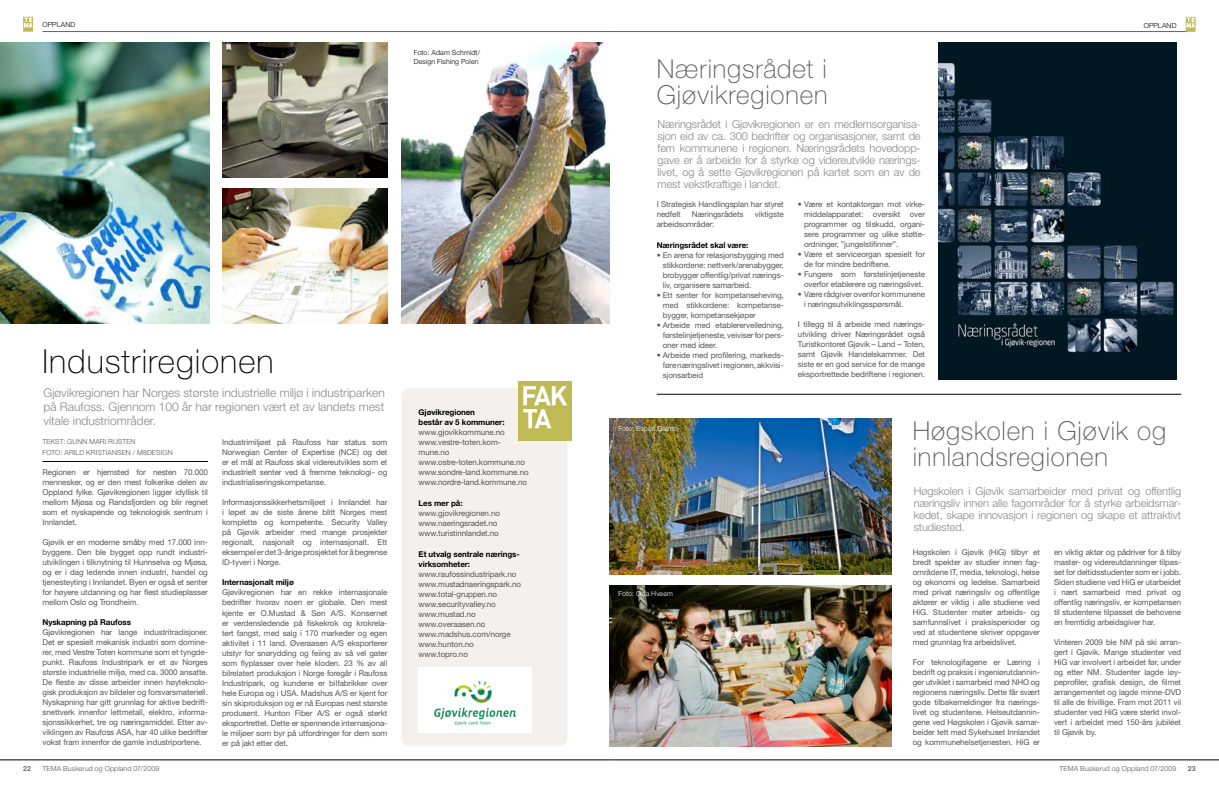
<style>
.page{position:relative;width:1219px;height:789px;background:#fff}
.page>*{position:absolute;margin:0;border:0;box-sizing:border-box;transform-origin:0 0}
.t1{font:100 33px "Helvetica Neue";letter-spacing:.03em;color:#000}
.t2{font:100 26px/26px "Helvetica Neue";letter-spacing:.035em;color:#575656}
.t3{font:300 12px/14px "Helvetica Neue";color:#878786;text-align:justify}
.t4{font:300 11px/12px "Helvetica Neue";letter-spacing:-.01em;color:#878786;text-align:justify}
.t5{font:8px/10px "Helvetica Neue";letter-spacing:-.01em;color:#575656;text-align:justify}
.t6{font:700 8px/10.5px "Helvetica Neue";letter-spacing:-.01em;color:#000}
.t7{font:300 7px/10.5px "Helvetica Neue";letter-spacing:.02em;color:#575656}
.t8{font:300 7px/9px "Helvetica Neue";letter-spacing:.02em;color:#000}
.t9{font:300 7px "Helvetica Neue";letter-spacing:.02em;color:#fff}
.t10{font:500 7px "Helvetica Neue";color:#575656}
</style>
<div class="page">
<hr style="left:43px;top:31px;width:566px;height:1px;background:#636362">
<svg style="left:23px;top:17px;width:10px;height:15px"></svg>
<hr style="left:0;top:759px;width:609px;height:1px;background:#000">
<hr style="left:609px;top:31px;width:579px;height:1px;background:#636362">
<hr style="left:609px;top:759px;width:610px;height:1px;background:#000">
<svg style="left:1186px;top:17px;width:10px;height:15px"></svg>
<img style="left:402px;top:43px;width:207px;height:280px">
<img style="left:222px;top:43px;width:165px;height:135px">
<div style="left:402px;top:387px;width:165px;height:359px;background:#f4f0ed;border-radius:9px"></div>
<div style="left:518px;top:381px;width:54px;height:59px;background:#bfba56"></div>
<svg style="left:523px;top:386px;width:44px;height:42px"></svg>
<img style="left:609px;top:418px;width:282px;height:156px">
<img style="left:609px;top:585px;width:282px;height:161px">
<img style="left:938px;top:43px;width:238px;height:336px">
<hr style="left:657px;top:394px;width:524px;height:1px;background:#000">
<hr style="left:43px;top:461px;width:165px;height:1px;background:#000">
<img style="left:419px;top:667px;width:112px;height:64px">
<img style="left:222px;top:188px;width:165px;height:135px">
<img style="left:0;top:43px;width:209px;height:280px">
<p class="t8" style="left:43px;top:20px;width:34px">oppland</p>
<p class="t8" style="left:414px;top:47px;width:68px">Foto: Adam Schmidt/<br>Design Fishing Polen</p>
<h1 class="t1" style="left:43px;top:342px;width:233px">Industriregionen</h1>
<h3 class="t3" style="left:43px;top:385px;width:343px">Gjøvikregionen har Norges største industrielle miljø i industriparken på Raufoss. Gjennom 100 år har regionen vært et av landets mest vitale industriområder.</h3>
<p class="t7" style="left:43px;top:436px;width:132px">Tekst: Gunn Mari Rusten<br>Foto: Arild Kristiansen / M8Design</p>
<p class="t5" style="left:43px;top:466px;width:167px">Regionen er hjemsted for nesten 70.000 mennesker, og er den mest folkerike delen av Oppland fylke. Gjøvikregionen ligger idyllisk til mellom Mjøsa og Randsfjorden og blir regnet som et nyskapende og teknologisk sentrum i Innlandet.</p>
<p class="t5" style="left:43px;top:536px;width:167px">Gjøvik er en moderne småby med 17.000 inn&shy;byggere. Den ble bygget opp rundt industri&shy;utviklingen i tilknytning til Hunnselva og Mjøsa, og er i dag ledende innen industri, handel og tjenesteyting i Innlandet. Byen er også et senter for høyere utdanning og har flest studieplasser mellom Oslo og Trondheim.</p>
<p class="t6" style="left:43px;top:616px;width:90px">Nyskapning på Raufoss</p>
<p class="t5" style="left:43px;top:627px;width:167px">Gjøvikregionen har lange industritradisjoner.<br>Det er spesielt mekanisk industri som domine&shy;rer, med Vestre Toten kommune som et tyngde&shy;punkt. Raufoss Industripark er et av Norges største industrielle miljø, med ca. 3000 ansatte.<br>De fleste av disse arbeider innen høyteknolo&shy;gisk produksjon av bildeler og forsvarsmateriell.<br>Nyskapning har gitt grunnlag for aktive bedrift&shy;snettverk innenfor lettmetall, elektro, informa&shy;sjonssikkerhet, tre og næringsmiddel. Etter av&shy;viklingen av Raufoss ASA, har 40 ulike bedrifter vokst fram innenfor de gamle industriportene.</p>
<p class="t10" style="left:23px;top:763px;width:9px">22</p>
<p class="t7" style="left:43px;top:762px;width:118px">TEMA Buskerud og Oppland 07/2009</p>
<p class="t5" style="left:222px;top:436px;width:167px">Industrimiljøet på Raufoss har status som Norwegian Center of Expertise (NCE) og det er et mål at Raufoss skal videreutvikles som et industrielt senter ved å fremme teknologi- og industrialiseringskompetanse.</p>
<p class="t5" style="left:222px;top:496px;width:167px">Informasjonssikkerhetsmiljøet i Innlandet har i løpet av de siste årene blitt Norges mest komplette og kompetente. Security Valley på Gjøvik arbeider med mange prosjekter regionalt, nasjonalt og internasjonalt. Ett eksempel er det 3-årige prosjektet for å begrense ID-tyveri i Norge.</p>
<p class="t6" style="left:222px;top:576px;width:73px">Internasjonalt miljø</p>
<p class="t5" style="left:222px;top:587px;width:167px">Gjøvikregionen har en rekke internasjonale bedrifter hvorav noen er globale. Den mest kjente er O.Mustad &amp; Søn A/S. Konsernet er verdensledende på fiskekrok og krokrela&shy;tert fangst, med salg i 170 markeder og egen aktivitet i 11 land. Øveraasen A/S eksporterer utstyr for snørydding og feiing av så vel gater som flyplasser over hele kloden. 23 % av all bilrelatert produksjon i Norge foregår i Raufoss Industripark, og kundene er bilfabrikker over hele Europa og i USA. Madshus A/S er kjent for sin skiproduksjon og er nå Europas nest største produsent. Hunton Fiber A/S er også sterkt eksportrettet. Dette er spennende internasjona&shy;le miljøer som byr på utfordringer for dem som er på jakt etter det.</p>
<p class="t6" style="left:419px;top:406px;width:87px">Gjøvikregionen<br>består av 5 kommuner:</p>
<p class="t5" style="left:419px;top:427px;width:112px;text-align:left">www.gjovikkommune.no www.vestre-toten.kom&shy;mune.no www.ostre-toten.kommune.no www.sondre-land.kommune.no www.nordre-land.kommune.no</p>
<p class="t6" style="left:419px;top:497px;width:45px">Les mer på:</p>
<p class="t5" style="left:419px;top:507px;width:83px;text-align:left">www.gjovikregionen.no www.naeringsradet.no www.turistinnlandet.no</p>
<p class="t6" style="left:419px;top:548px;width:103px">Et utvalg sentrale nærings&shy;virksomheter:</p>
<p class="t5" style="left:419px;top:568px;width:104px;text-align:left">www.raufossindustripark.no www.mustadnaeringspark.no www.total-gruppen.no www.securityvalley.no www.mustad.no www.overaasen.no www.madshus.com/norge www.hunton.no www.topro.no</p>
<h2 class="t2" style="left:657px;top:56px;width:173px">Næringsrådet i<br>Gjøvikregionen</h2>
<p class="t4" style="left:658px;top:118px;width:264px">Næringsrådet i Gjøvikregionen er en medlemsorganisa&shy;sjon eid av ca. 300 bedrifter og organisasjoner, samt de fem kommunene i regionen. Næringsrådets hovedopp&shy;gave er å arbeide for å styrke og videreutvikle nærings&shy;livet, og å sette Gjøvikregionen på kartet som en av de mest vekstkraftige i landet.</p>
<p class="t5" style="left:657px;top:199px;width:129px">I Strategisk Handlingsplan har styret nedfelt</p>
<p class="t5" style="left:692px;top:209px;width:53px">Næringsrådets</p>
<p class="t5" style="left:755px;top:209px;width:30px">viktigste</p>
<p class="t5" style="left:657px;top:219px;width:59px">arbeidsområder:</p>
<p class="t6" style="left:657px;top:239px;width:93px">Næringsrådet skal være:</p>
<p class="t5" style="left:663px;top:249px;width:123px;text-indent:-6px">• En arena for relasjonsbygging med stikkordene: nettverk/arenabygger, brobygger offentlig/privat nærings&shy;liv, organisere samarbeid.</p>
<p class="t5" style="left:663px;top:289px;width:123px;text-indent:-6px">• Ett senter for kompetanseheving, med stikkordene: kompetanse&shy;bygger, kompetansekjøper</p>
<p class="t5" style="left:663px;top:319px;width:123px;text-indent:-6px">• Arbeide med etablererveiledning, førstelinjetjeneste, veiviser for pers&shy;oner med ideer.</p>
<p class="t5" style="left:663px;top:349px;width:123px;text-indent:-6px">• Arbeide med profilering, markeds&shy;føre næringslivet i regionen, akkvisi&shy;sjonsarbeid</p>
<p class="t5" style="left:804px;top:199px;width:123px;text-indent:-6px">• Være et kontaktorgan mot virke&shy;middelapparatet: oversikt over programmer og tilskudd, organi&shy;sere programmer og ulike støtte&shy;ordninger, ”jungelstifinner”.</p>
<p class="t5" style="left:804px;top:249px;width:123px;text-indent:-6px">• Være et serviceorgan spesielt for de for mindre bedriftene.</p>
<p class="t5" style="left:798px;top:269px;width:129px;text-align:center">• Fungere som førstelinjetjeneste overfor etablerere og næringslivet.</p>
<p class="t5" style="left:804px;top:289px;width:123px;text-indent:-6px">• Være rådgiver ovenfor kommunene i næringsutviklingsspørsmål.</p>
<p class="t5" style="left:798px;top:319px;width:129px">I tillegg til å arbeide med nærings&shy;utvikling driver Næringsrådet også Turistkontoret Gjøvik – Land – Toten, samt Gjøvik Handelskammer. Det siste er en god service for de mange eksportrettede bedriftene i regionen.</p>
<p class="t8" style="left:1144px;top:21px;width:34px">oppland</p>
<p class="t9" style="left:618px;top:424px;width:61px">Foto: Espen Dalmo</p>
<p class="t9" style="left:618px;top:588px;width:56px">Foto: Oda Hveem</p>
<h2 class="t2" style="left:913px;top:417px;width:255px">Høgskolen i Gjøvik og innlandsregionen</h2>
<h3 class="t4" style="left:914px;top:485px;width:269px">Høgskolen i Gjøvik samarbeider med privat og offentlig næringsliv innen alle fagområder for å styrke arbeidsmar&shy;kedet, skape innovasjon i regionen og skape et attraktivt studiested.</h3>
<p class="t5" style="left:913px;top:546px;width:129px">Høgskolen i Gjøvik (HiG) tilbyr et bredt spekter av studier innen fag&shy;områdene IT, media, teknologi, helse og økonomi og ledelse. Samarbeid med privat næringsliv og offentlige aktører er viktig i alle studiene ved HiG. Studenter møter arbeids- og samfunnslivet i praksisperioder og ved at studentene skriver oppgaver med grunnlag fra arbeidslivet.</p>
<p class="t5" style="left:913px;top:656px;width:129px">For teknologifagene er Læring i bedrift og praksis i ingeniørutdannin&shy;ger utviklet i samarbeid med NHO og regionens næringsliv. Dette får svært gode tilbakemeldinger fra nærings&shy;livet og studentene. Helseutdannin&shy;gene ved Høgskolen i Gjøvik samar&shy;beider tett med Sykehuset Innlandet og kommunehelsetjenesten. HiG er</p>
<p class="t5" style="left:1054px;top:546px;width:129px">en viktig aktør og pådriver for å tilby master- og videreutdanninger tilpas&shy;set for deltidsstudenter som er i jobb.<br>Siden studiene ved HiG er utarbeidet i nært samarbeid med privat og offentlig næringsliv, er kompetansen til studentene tilpasset de behovene en fremtidig arbeidsgiver har.</p>
<p class="t5" style="left:1054px;top:636px;width:129px">Vinteren 2009 ble NM på ski arran&shy;gert i Gjøvik. Mange studenter ved HiG var involvert i arbeidet før, under og etter NM. Studenter lagde løy&shy;peprofiler, grafisk design, de filmet arrangementet og lagde minne-DVD til alle de frivillige. Fram mot 2011 vil studenter ved HiG være sterkt invol&shy;vert i arbeidet med 150-års jubiléet til Gjøvik by.</p>
<p class="t7" style="left:1060px;top:762px;width:118px">TEMA Buskerud og Oppland 07/2009</p>
<p class="t10" style="left:1188px;top:763px;width:9px">23</p>
</div>
